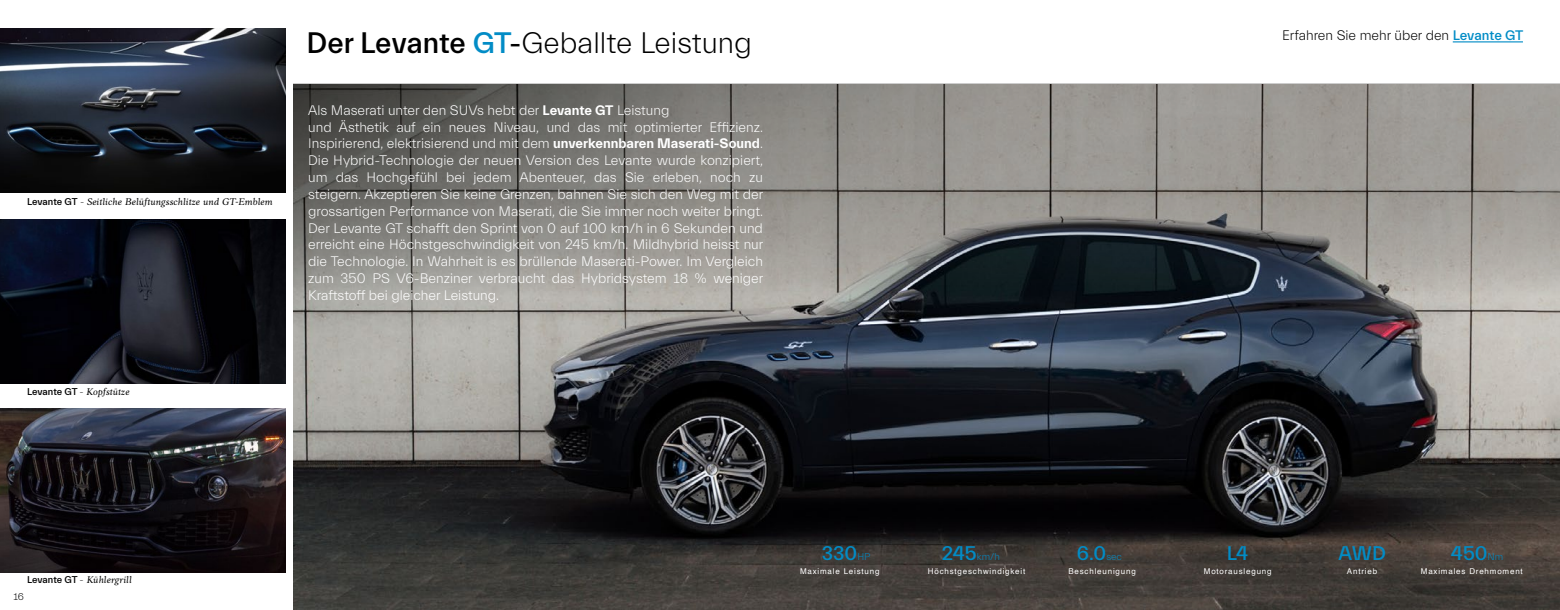
<style>
.page{position:relative;width:1560px;height:610px;background:#fff}
.page>*{position:absolute;margin:0;border:0;box-sizing:border-box;transform-origin:0 0}
.t1{font:300 30px "Everett";color:#000}
.t2{font:500 20px "Everett";color:#028cc6}
.t3{font:300 14px/16.8px "Everett";color:#fff}
.t4{font:300 14px "Everett";color:#000}
.t5{font:italic 10px "Anko";color:#000}
.t6{font:300 10px "Everett";color:#028cc6}
.t7{font:300 10px "Everett";color:#000}
.t8{font:8px "Helvetica";letter-spacing:.1em;color:#fff}
.s1{font-family:"Everett";font-weight:500;font-style:normal}
.s2{font-family:"Everett";font-weight:300;font-style:normal}
.s3{font-weight:500}
.s4{font-weight:500;color:#028cc6}
.s5{font-weight:700}
.s6{font-weight:300;font-size:10px}
.s7{font-weight:500;font-size:20px}
</style>
<div class="page">
<img style="left:0;top:28px;width:285px;height:165px">
<img style="left:0;top:219px;width:285px;height:164px">
<img style="left:0;top:408px;width:285px;height:164px">
<img style="left:294px;top:298px;width:1265px;height:311px">
<hr style="left:1452px;top:41px;width:70px;height:1px;background:#028cc6">
<svg style="left:294px;top:83px;width:1265px;height:215px;background:#82817e"></svg>
<p class="t5" style="left:27px;top:196px;width:247px"><span class="s1">Levante GT</span> <span class="s2">-</span> Seitliche Belüftungsschlitze und GT-Emblem</p>
<p class="t5" style="left:27px;top:385px;width:104px"><span class="s1">Levante GT</span> <span class="s2">-</span> Kopfstütze</p>
<h1 class="t1" style="left:306px;top:27px;width:447px"><span class="s3">Der Levante</span> <span class="s4">GT</span><span class="s3">-</span>Geballte Leistung</h1>
<p class="t3" style="left:308px;top:102px;width:456px">Als Maserati unter den SUVs hebt der <span class="s5">Levante GT</span> Leistung<br>und Ästhetik auf ein neues Niveau, und das mit optimierter Effizienz.<br>Inspirierend, elektrisierend und mit dem <span class="s5">unverkennbaren Maserati-Sound</span>.<br>Die Hybrid-Technologie der neuen Version des Levante wurde konzipiert, um das Hochgefühl bei jedem Abenteuer, das Sie erleben, noch zu steigern. Akzeptieren Sie keine Grenzen, bahnen Sie sich den Weg mit der grossartigen Performance von Maserati, die Sie immer noch weiter bringt.<br>Der Levante GT schafft den Sprint von 0 auf 100 km/h in 6 Sekunden und erreicht eine Höchstgeschwindigkeit von 245 km/h. Mildhybrid heisst nur die Technologie. In Wahrheit is es brüllende Maserati-Power. Im Vergleich zum 350 PS V6-Benziner verbraucht das Hybridsystem 18 % weniger Kraftstoff bei gleicher Leistung.</p>
<p class="t4" style="left:1281px;top:27px;width:243px">Erfahren Sie mehr über den <span class="s4">Levante GT</span></p>
<p class="t5" style="left:27px;top:574px;width:106px"><span class="s1">Levante GT</span> <span class="s2">-</span> Kühlergrill</p>
<p class="t7" style="left:13px;top:591px;width:12px">16</p>
<h2 class="t2" style="left:821px;top:542px;width:50px">330<span class="s6">HP</span></h2>
<p class="t6" style="left:941px;top:551px;width:60px"><span class="s7">245</span>km/h</p>
<h2 class="t2" style="left:1076px;top:542px;width:47px">6.0<span class="s6">sec</span></h2>
<h2 class="t2" style="left:1226px;top:542px;width:23px">L4</h2>
<h2 class="t2" style="left:1338px;top:542px;width:49px">AWD</h2>
<h2 class="t2" style="left:1450px;top:542px;width:54px">450<span class="s6">Nm</span></h2>
<p class="t8" style="left:800px;top:565px;width:81px">Maximale Leistung</p>
<p class="t8" style="left:927px;top:565px;width:99px">Höchstgeschwindigkeit</p>
<p class="t8" style="left:1068px;top:565px;width:69px">Beschleunigung</p>
<p class="t8" style="left:1203px;top:565px;width:69px">Motorauslegung</p>
<p class="t8" style="left:1346px;top:565px;width:32px">Antrieb</p>
<p class="t8" style="left:1420px;top:565px;width:103px">Maximales Drehmoment</p>
</div>
